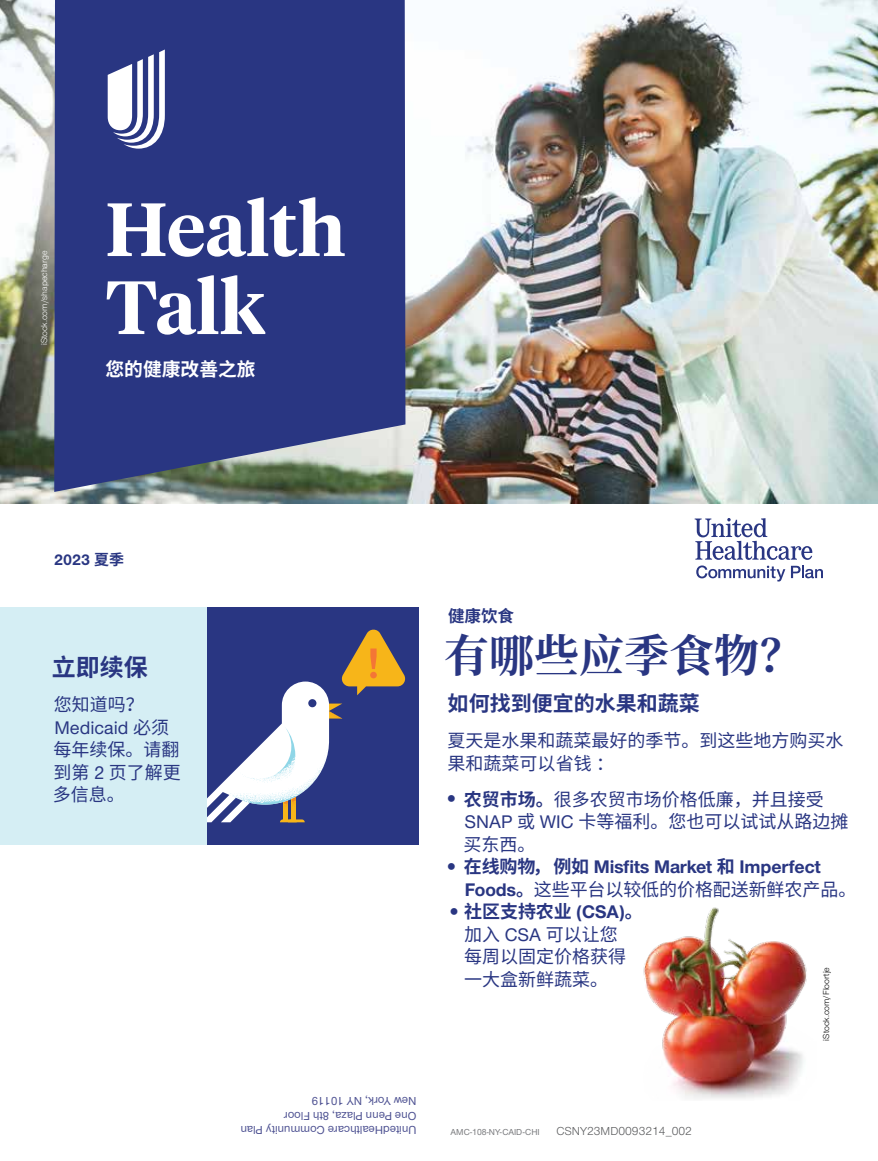
<style>
.page{position:relative;width:878px;height:1161px;background:#fff}
.page>*{position:absolute;margin:0;border:0;box-sizing:border-box;transform-origin:0 0}
.t1{font:600 75px/78px "UHC Serif Headline";color:#fff}
.Hed_serif_secondary_AMC{font:700 45px "Source Han Serif SC";color:#293682}
.Sidebar_head_AMC{font:700 24px "Source Han Sans CN";color:#293682}
.Deck_AMC{font:700 21px "Source Han Sans CN";color:#293682}
.t2{font:700 18.9px "UHC Sans";letter-spacing:-.005em;color:#293682}
.Sans_no_indent_AMC{font:500 18.9px "UHC Sans";color:#293682}
.t3{font:700 18.75px "Source Han Sans CN";color:#fff}
.Sans_no_indent_AMC-2{font:18px/22.5px "Source Han Sans CN";color:#293682}
.t4{font:700 16.5px "Source Han Sans CN";color:#293682}
.t5{font:700 15.75px "UHC Sans";color:#293682}
.t6{font:500 12px "UHC Sans";color:#4e5292}
.t7{font:12px "UHC Sans";color:#58595b}
.Legal_language_AMC{font:9px "UHC Sans";color:#fff}
.t8{font:500 9px "UHC Sans";color:#797a7d}
.Legal_language_AMC-2{font:9px "UHC Sans";color:#000}
.s1{font-family:"Source Han Sans CN";font-size:15px}
.s2{font-family:"Source Han Sans CN";font-weight:400;font-size:18px}
.s3{font-family:"UHC Sans";font-weight:500;font-size:18.9px}
.s4{font-weight:700}
.s5{font-family:"Source Han Sans CN";font-size:18px}
.s6{font-family:"UHC Sans";font-weight:700;font-size:18.9px}
</style>
<div class="page">
<img style="left:0;top:0;width:878px;height:503px">
<svg style="left:694px;top:518px;width:129px;height:64px"></svg>
<div style="left:0;top:608px;width:418px;height:237px;background:#d5eef4"></div>
<div style="left:207px;top:608px;width:211px;height:237px;background:#293682"></div>
<svg style="left:207px;top:629px;width:199px;height:193px"></svg>
<div style="left:308px;top:699px;width:8px;height:8px;background:#293682;border-radius:50%"></div>
<svg style="left:54px;top:0;width:351px;height:492px;background:#303d82"></svg>
<svg style="left:108px;top:50px;width:57px;height:99px"></svg>
<img style="left:643px;top:907px;width:164px;height:192px">
<p class="Legal_language_AMC" style="left:38px;top:345px;width:96px;rotate:-90deg">iStock.com/shapecharge</p>
<p class="t1" style="left:106px;top:187px;width:241px">Health<br>Talk</p>
<p class="t3" style="left:106px;top:358px;width:151px">您的健康改善之旅</p>
<p class="t5" style="left:54px;top:549px;width:72px">2023 <span class="s1">夏季</span></p>
<p class="Sidebar_head_AMC" style="left:52px;top:654px;width:97px">立即续保</p>
<p class="Sans_no_indent_AMC-2" style="left:54px;top:694px;width:92px">您知道吗？</p>
<p class="Sans_no_indent_AMC" style="left:54px;top:715px;width:116px">Medicaid <span class="s2">必须</span></p>
<p class="Sans_no_indent_AMC-2" style="left:53px;top:739px;width:129px;text-align:justify">每年续保。请翻到第 <span class="s3">2</span> 页了解更多信息。</p>
<p class="t6" style="left:416px;top:1109px;width:106px;rotate:-180deg">New York, NY 10119</p>
<p class="t6" style="left:416px;top:1124px;width:134px;rotate:-180deg">One Penn Plaza, 8th Floor</p>
<p class="t6" style="left:416px;top:1138px;width:177px;rotate:-180deg">UnitedHealthcare Community Plan</p>
<p class="t4" style="left:448px;top:607px;width:67px">健康饮食</p>
<p class="Hed_serif_secondary_AMC" style="left:444px;top:630px;width:361px">有哪些应季食物？</p>
<p class="Deck_AMC" style="left:447px;top:692px;width:253px">如何找到便宜的水果和蔬菜</p>
<p class="Sans_no_indent_AMC-2" style="left:447px;top:730px;width:398px">夏天是水果和蔬菜最好的季节。到这些地方购买水果和蔬菜可以省钱：</p>
<p class="Sans_no_indent_AMC-2" style="left:463px;top:788px;width:386px"><span class="s4">农贸市场。</span>很多农贸市场价格低廉，并且接受<br><span class="s3">SNAP</span> 或 <span class="s3">WIC</span> 卡等福利。您也可以试试从路边摊买东西。</p>
<p class="t2" style="left:464px;top:854px;width:358px"><span class="s5">在线购物，例如</span> Misfits Market <span class="s5">和</span> Imperfect</p>
<p class="Sans_no_indent_AMC-2" style="left:465px;top:878px;width:393px"><span class="s6">Foods</span><span class="s4">。</span>这些平台以较低的价格配送新鲜农产品。</p>
<p class="Sans_no_indent_AMC-2" style="left:464px;top:901px;width:180px"><span class="s4">社区支持农业</span> <span class="s6">(CSA)</span><span class="s4">。</span>加入 <span class="s3">CSA</span> 可以让您<br>每周以固定价格获得一大盒新鲜蔬菜。</p>
<p class="Legal_language_AMC-2" style="left:820px;top:1041px;width:75px;rotate:-90deg">iStock.com/Floortje</p>
<p class="t8" style="left:450px;top:1126px;width:90px">AMC-108-NY-CAID-CHI</p>
<p class="t7" style="left:556px;top:1123px;width:137px">CSNY23MD0093214_002</p>
</div>
